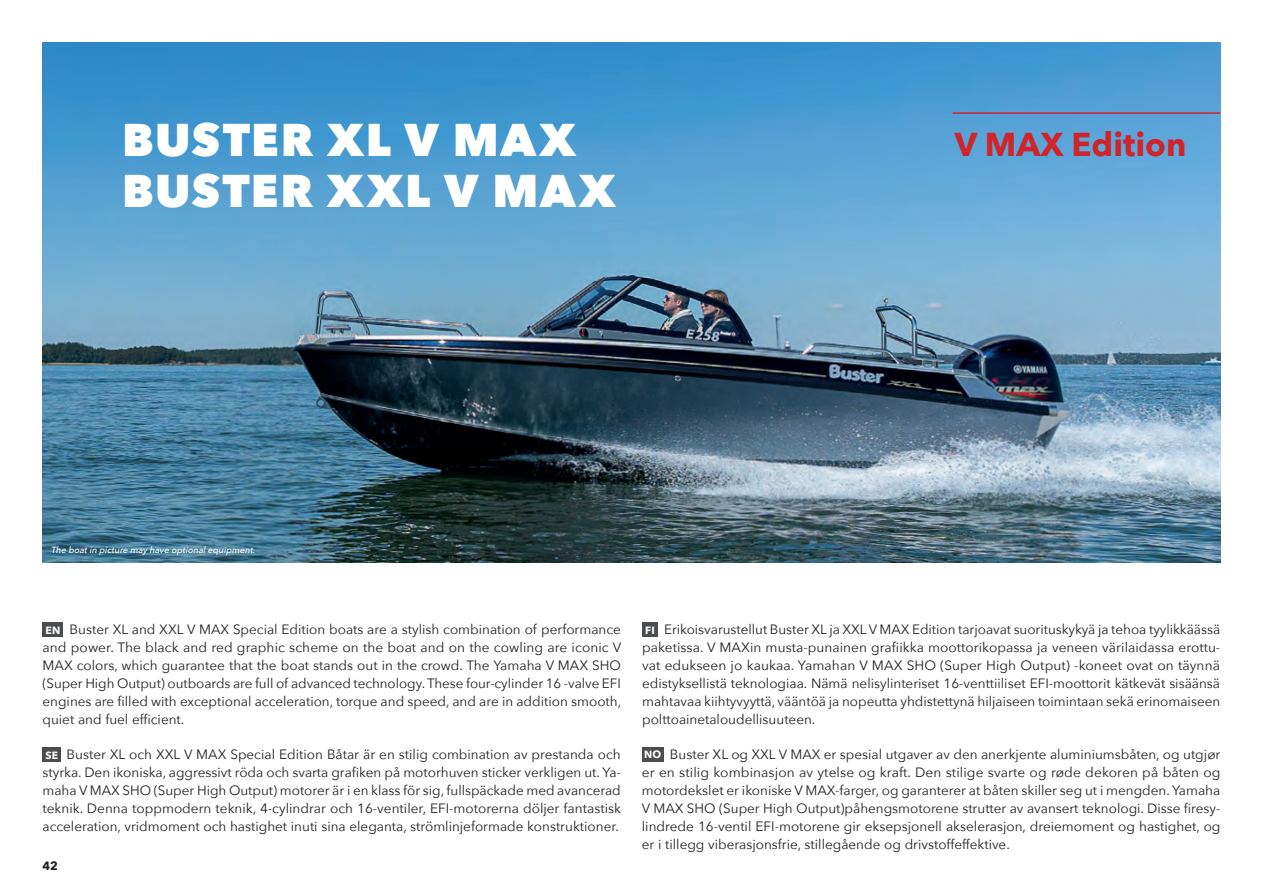
<style>
.page{position:relative;width:1263px;height:893px;background:#fff}
.page>*{position:absolute;margin:0;border:0;box-sizing:border-box;transform-origin:0 0}
.boat_name_2{font:800 45.75px/51px "Avenir Next";letter-spacing:.035em;color:#fff}
.boat_name{font:700 33px "Avenir Next";color:#d1232a}
.kaupallinen_teksti_NO{font:13.5px/18px "Avenir Next";color:#231f20;text-align:justify}
.kaupallinen_teksti{font:13.5px/18px "Avenir Next";color:#231f20;text-align:justify}
.kaupallinen_teksti_SE{font:13.5px/18px "Avenir Next";color:#231f20;text-align:justify}
.kaupallinen_teksti_EN{font:13.5px/18px "Avenir Next";color:#231f20;text-align:justify}
.t1{font:700 12px "Avenir Next";color:#231f20}
.boat_name-2{font:700 10.5px "Avenir Next";letter-spacing:.02em;color:#fff}
.Optional_equipment_-warning_text{font:italic 500 9px "Avenir Next";color:#fff}
</style>
<div class="page">
<img style="left:43px;top:43px;width:1177px;height:519px">
<div style="left:43px;top:622px;width:20px;height:15px;background:#4b4c4d"></div>
<div style="left:642px;top:747px;width:22px;height:15px;background:#4b4c4d"></div>
<div style="left:642px;top:622px;width:16px;height:15px;background:#4b4c4d"></div>
<div style="left:43px;top:747px;width:18px;height:15px;background:#4b4c4d"></div>
<hr style="left:952px;top:112px;width:268px;height:2px;background:#d1232a">
<p class="boat_name_2" style="left:122px;top:114px;width:495px">BUSTER XL V MAX<br>BUSTER XXL V MAX</p>
<p class="boat_name" style="left:955px;top:124px;width:233px">V MAX Edition</p>
<p class="Optional_equipment_-warning_text" style="left:51px;top:542px;width:206px">The boat in picture may have optional equipment.</p>
<p class="kaupallinen_teksti_EN" style="left:43px;top:620px;width:580px;text-indent:27px">Buster XL and XXL V MAX Special Edition boats are a stylish combination of performance and power. The black and red graphic scheme on the boat and on the cowling are iconic V MAX colors, which guarantee that the boat stands out in the crowd. The Yamaha V MAX SHO (Super High Output) outboards are full of advanced technology. These four-cylinder 16 -valve EFI engines are filled with exceptional acceleration, torque and speed, and are in addition smooth, quiet and fuel efficient.</p>
<p class="boat_name-2" style="left:45px;top:624px;width:17px">EN</p>
<p class="kaupallinen_teksti" style="left:642px;top:620px;width:580px;text-indent:22px">Erikoisvarustellut Buster XL ja XXL V MAX Edition tarjoavat suorituskykyä ja tehoa tyylikkäässä paketissa. V MAXin musta-punainen grafiikka moottorikopassa ja veneen värilaidassa erottu&shy;vat edukseen jo kaukaa. Yamahan V MAX SHO (Super High Output) -koneet ovat on täynnä edistyksellistä teknologiaa. Nämä nelisylinteriset 16-venttiiliset EFI-moottorit kätkevät sisäänsä mahtavaa kiihtyvyyttä, vääntöä ja nopeutta yhdistettynä hiljaiseen toimintaan sekä erinomaiseen polttoainetaloudellisuuteen.</p>
<p class="boat_name-2" style="left:645px;top:624px;width:11px">FI</p>
<p class="kaupallinen_teksti_SE" style="left:43px;top:745px;width:580px;text-indent:24px">Buster XL och XXL V MAX Special Edition Båtar är en stilig combination av prestanda och styrka. Den ikoniska, aggressivt röda och svarta grafiken på motorhuven sticker verkligen ut. Ya&shy;maha V MAX SHO (Super High Output) motorer är i en klass för sig, fullspäckade med avancerad teknik. Denna toppmodern teknik, 4-cylindrar och 16-ventiler, EFI-motorerna döljer fantastisk acceleration, vridmoment och hastighet inuti sina eleganta, strömlinjeformade konstruktioner.</p>
<p class="boat_name-2" style="left:46px;top:748px;width:14px">SE</p>
<p class="kaupallinen_teksti_NO" style="left:642px;top:745px;width:580px;text-indent:28px">Buster XL og XXL V MAX er spesial utgaver av den anerkjente aluminiumsbåten, og utgjør er en stilig kombinasjon av ytelse og kraft. Den stilige svarte og røde dekoren på båten og motordekslet er ikoniske V MAX-farger, og garanterer at båten skiller seg ut i mengden. Yamaha V MAX SHO (Super High Output)påhengsmotorene strutter av avansert teknologi. Disse firesy&shy;lindrede 16-ventil EFI-motorene gir eksepsjonell akselerasjon, dreiemoment og hastighet, og er i tillegg viberasjonsfrie, stillegående og drivstoffeffektive.</p>
<p class="boat_name-2" style="left:644px;top:748px;width:19px">NO</p>
<p class="t1" style="left:43px;top:859px;width:17px">42</p>
</div>
